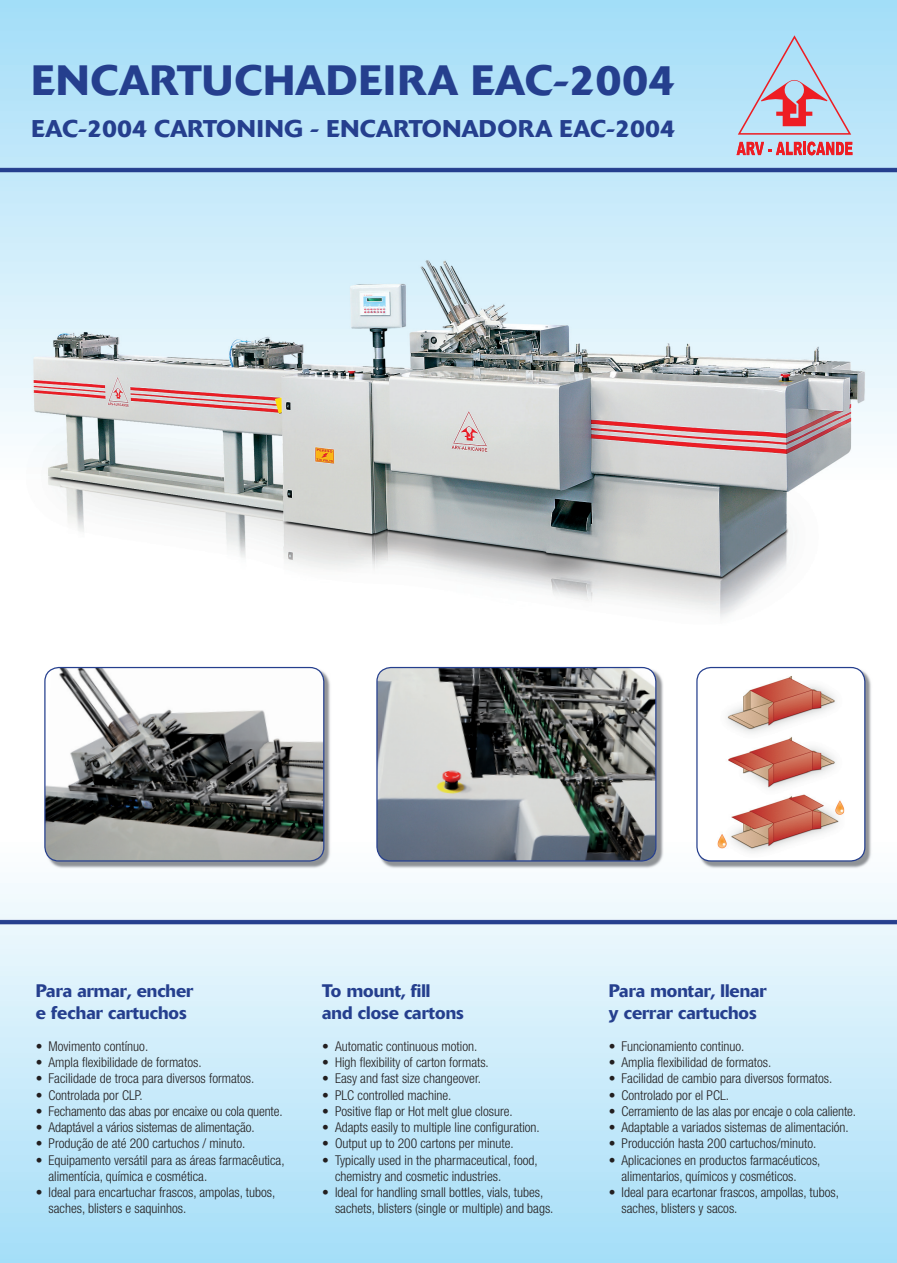
<style>
.page{position:relative;width:897px;height:1263px;background:#fff}
.page>*{position:absolute;margin:0;border:0;box-sizing:border-box;transform-origin:0 0}
.t1{font:500 42px "Delta";letter-spacing:.005em;color:#253f8e}
.t2{font:500 24px "Delta";color:#253f8e}
.t3{font:500 18px/21.6px "Delta";color:#253f8e}
.t4{font:300 condensed 13.5px/16.2px "Helvetica Neue";color:#231f20}
</style>
<div class="page">
<img style="left:0;top:0;width:896px;height:1262px">
<svg style="left:737px;top:35px;width:114px;height:100px;background:#b9c8dc"></svg>
<svg style="left:736px;top:142px;width:116px;height:13px;background:#da707b"></svg>
<img style="left:46px;top:668px;width:285px;height:200px">
<img style="left:45px;top:667px;width:279px;height:193px;border-radius:14px">
<div style="left:44px;top:666px;width:280px;height:195px;border:1px solid #253f8e;border-radius:14px"></div>
<img style="left:377px;top:668px;width:286px;height:200px">
<img style="left:377px;top:667px;width:278px;height:193px;border-radius:14px">
<div style="left:376px;top:666px;width:280px;height:195px;border:1px solid #253f8e;border-radius:14px"></div>
<img style="left:697px;top:668px;width:175px;height:200px">
<div style="left:696px;top:667px;width:168px;height:193px;background:#fff;border-radius:14px"></div>
<img style="left:717px;top:676px;width:127px;height:177px">
<div style="left:696px;top:666px;width:169px;height:195px;border:1px solid #253f8e;border-radius:14px"></div>
<h1 class="t1" style="left:32px;top:65px;width:644px">ENCARTUCHADEIRA EAC-2004</h1>
<h2 class="t2" style="left:32px;top:120px;width:645px">EAC-2004 CARTONING - ENCARTONADORA EAC-2004</h2>
<h3 class="t3" style="left:36px;top:981px;width:159px">Para armar, encher e fechar cartuchos</h3>
<p class="t4" style="left:36px;top:1039px;width:114px">• Movimento contínuo.</p>
<p class="t4" style="left:36px;top:1055px;width:167px">• Ampla flexibilidade de formatos.</p>
<p class="t4" style="left:36px;top:1071px;width:220px">• Facilidade de troca para diversos formatos.</p>
<p class="t4" style="left:36px;top:1087px;width:108px">• Controlada por CLP.</p>
<p class="t4" style="left:36px;top:1103px;width:248px">• Fechamento das abas por encaixe ou cola quente.</p>
<p class="t4" style="left:36px;top:1120px;width:220px">• Adaptável a vários sistemas de alimentação.</p>
<p class="t4" style="left:36px;top:1136px;width:211px">• Produção de até 200 cartuchos / minuto.</p>
<p class="t4" style="left:49px;top:1152px;width:237px;text-indent:-13px">• Equipamento versátil para as áreas farmacêutica, alimentícia, química e cosmética.</p>
<p class="t4" style="left:49px;top:1184px;width:228px;text-indent:-13px">• Ideal para encartuchar frascos, ampolas, tubos, saches, blisters e saquinhos.</p>
<h3 class="t3" style="left:322px;top:981px;width:143px">To mount, fill and close cartons</h3>
<p class="t4" style="left:322px;top:1039px;width:156px">• Automatic continuous motion.</p>
<p class="t4" style="left:322px;top:1055px;width:168px">• High flexibility of carton formats.</p>
<p class="t4" style="left:322px;top:1071px;width:160px">• Easy and fast size changeover.</p>
<p class="t4" style="left:322px;top:1087px;width:131px">• PLC controlled machine.</p>
<p class="t4" style="left:322px;top:1103px;width:192px">• Positive flap or Hot melt glue closure.</p>
<p class="t4" style="left:322px;top:1120px;width:219px">• Adapts easily to multiple line configuration.</p>
<p class="t4" style="left:322px;top:1136px;width:193px">• Output up to 200 cartons per minute.</p>
<p class="t4" style="left:335px;top:1152px;width:204px;text-indent:-13px">• Typically used in the pharmaceutical, food, chemistry and cosmetic industries.</p>
<p class="t4" style="left:335px;top:1184px;width:220px;text-indent:-13px">• Ideal for handling small bottles, vials, tubes, sachets, blisters (single or multiple) and bags.</p>
<h3 class="t3" style="left:608px;top:981px;width:159px">Para montar, llenar y cerrar cartuchos</h3>
<p class="t4" style="left:608px;top:1039px;width:137px">• Funcionamiento continuo.</p>
<p class="t4" style="left:608px;top:1055px;width:164px">• Amplia flexibilidad de formatos.</p>
<p class="t4" style="left:608px;top:1071px;width:225px">• Facilidad de cambio para diversos formatos.</p>
<p class="t4" style="left:608px;top:1087px;width:122px">• Controlado por el PCL.</p>
<p class="t4" style="left:608px;top:1103px;width:249px">• Cerramiento de las alas por encaje o cola caliente.</p>
<p class="t4" style="left:608px;top:1120px;width:241px">• Adaptable a variados sistemas de alimentación.</p>
<p class="t4" style="left:608px;top:1136px;width:209px">• Producción hasta 200 cartuchos/minuto.</p>
<p class="t4" style="left:621px;top:1152px;width:200px;text-indent:-13px">• Aplicaciones en productos farmacéuticos, alimentarios, químicos y cosméticos.</p>
<p class="t4" style="left:621px;top:1184px;width:219px;text-indent:-13px">• Ideal para ecartonar frascos, ampollas, tubos, saches, blisters y sacos.</p>
</div>
